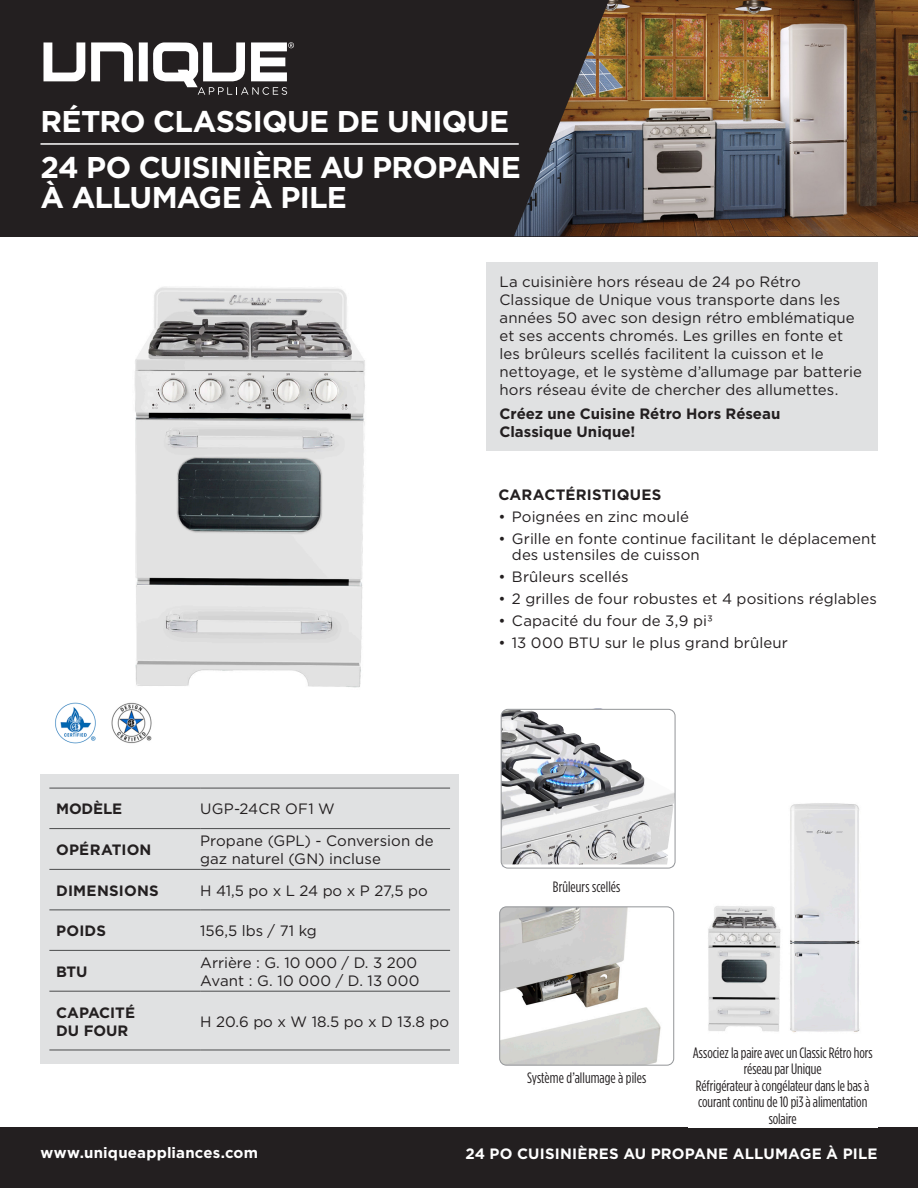
<style>
.page{position:relative;width:918px;height:1188px;background:#fff}
.page>*{position:absolute;margin:0;border:0;box-sizing:border-box;transform-origin:0 0}
.t1{font:700 30px/30px "Gotham";letter-spacing:-.025em;color:#fff}
.t2{font:15px/18px "Gotham";letter-spacing:.005em;color:#231f20}
.t3{font:15px/16.5px "Gotham Condensed";letter-spacing:-.005em;color:#231f20;text-align:center}
.t4{font:700 15px/18px "Gotham";color:#231f20}
.t5{font:700 15px "Gotham";letter-spacing:.01em;color:#fff}
.t6{font:700 15px "Gotham";color:#231f20}
</style>
<div class="page">
<div style="left:0;top:0;width:918px;height:236px;background:#231f20"></div>
<div style="left:0;top:1127px;width:918px;height:61px;background:#231f20"></div>
<img style="left:514px;top:0;width:404px;height:236px">
<svg style="left:91px;top:42px;width:42px;height:39px"></svg>
<svg style="left:44px;top:42px;width:41px;height:39px"></svg>
<div style="left:139px;top:42px;width:9px;height:39px;background:#fff"></div>
<svg style="left:153px;top:42px;width:141px;height:53px"></svg>
<hr style="left:40px;top:143px;width:479px;height:2px;background:#fff">
<div style="left:40px;top:774px;width:419px;height:290px;background:#e0e1e2"></div>
<hr style="left:49px;top:788px;width:151px;height:1px;background:#4b4c4d">
<hr style="left:200px;top:788px;width:250px;height:1px;background:#4b4c4d">
<hr style="left:49px;top:828px;width:151px;height:1px;background:#4b4c4d">
<hr style="left:200px;top:828px;width:250px;height:1px;background:#4b4c4d">
<hr style="left:49px;top:869px;width:151px;height:1px;background:#4b4c4d">
<hr style="left:200px;top:869px;width:250px;height:1px;background:#4b4c4d">
<hr style="left:49px;top:910px;width:151px;height:1px;background:#4b4c4d">
<hr style="left:200px;top:910px;width:250px;height:1px;background:#4b4c4d">
<hr style="left:49px;top:950px;width:151px;height:1px;background:#4b4c4d">
<hr style="left:200px;top:950px;width:250px;height:1px;background:#4b4c4d">
<hr style="left:49px;top:991px;width:151px;height:1px;background:#4b4c4d">
<hr style="left:200px;top:991px;width:250px;height:1px;background:#4b4c4d">
<hr style="left:49px;top:1050px;width:151px;height:1px;background:#4b4c4d">
<hr style="left:200px;top:1050px;width:250px;height:1px;background:#4b4c4d">
<div style="left:486px;top:263px;width:392px;height:188px;background:#e0e1e2"></div>
<img style="left:500px;top:907px;width:174px;height:158px">
<div style="left:500px;top:907px;width:174px;height:158px;border:1px solid #939598;border-radius:7px"></div>
<img style="left:55px;top:702px;width:41px;height:42px">
<img style="left:111px;top:702px;width:41px;height:42px">
<img style="left:501px;top:709px;width:174px;height:155px">
<div style="left:501px;top:709px;width:174px;height:159px;border:1px solid #939598;border-radius:7px"></div>
<img style="left:708px;top:803px;width:152px;height:229px">
<img style="left:134px;top:287px;width:231px;height:401px">
<p class="t1" style="left:40px;top:106px;width:470px">RÉTRO CLASSIQUE DE UNIQUE</p>
<p class="t1" style="left:40px;top:152px;width:482px">24 PO CUISINIÈRE AU PROPANE<br>À ALLUMAGE À PILE</p>
<p class="t2" style="left:500px;top:272px;width:364px">La cuisinière hors réseau de 24 po Rétro Classique de Unique vous transporte dans les années 50 avec son design rétro emblématique et ses accents chromés. Les grilles en fonte et les brûleurs scellés facilitent la cuisson et le nettoyage, et le système d’allumage par batterie hors réseau évite de chercher des allumettes.</p>
<p class="t4" style="left:500px;top:405px;width:282px">Créez une Cuisine Rétro Hors Réseau<br>Classique Unique!</p>
<p class="t4" style="left:498px;top:485px;width:164px">CARACTÉRISTIQUES</p>
<p class="t2" style="left:498px;top:507px;width:192px">• Poignées en zinc moulé</p>
<p class="t2" style="left:512px;top:530px;width:366px;line-height:16.5px;text-indent:-14px">• Grille en fonte continue facilitant le déplacement des ustensiles de cuisson</p>
<p class="t2" style="left:498px;top:567px;width:132px">• Brûleurs scellés</p>
<p class="t2" style="left:498px;top:589px;width:380px">• 2 grilles de four robustes et 4 positions réglables</p>
<p class="t2" style="left:498px;top:611px;width:216px">• Capacité du four de 3,9 pi3</p>
<p class="t2" style="left:498px;top:633px;width:291px">• 13 000 BTU sur le plus grand brûleur</p>
<p class="t4" style="left:56px;top:800px;width:68px">MODÈLE</p>
<p class="t2" style="left:200px;top:800px;width:136px">UGP-24CR OF1 W</p>
<p class="t4" style="left:56px;top:841px;width:97px">OPÉRATION</p>
<p class="t2" style="left:200px;top:831px;width:235px">Propane (GPL) - Conversion de gaz naturel (GN) incluse</p>
<p class="t4" style="left:56px;top:881px;width:104px">DIMENSIONS</p>
<p class="t2" style="left:200px;top:881px;width:229px">H 41,5 po x L 24 po x P 27,5 po</p>
<p class="t4" style="left:56px;top:922px;width:51px">POIDS</p>
<p class="t2" style="left:200px;top:922px;width:118px">156,5 lbs / 71 kg</p>
<p class="t6" style="left:56px;top:962px;width:33px">BTU</p>
<p class="t2" style="left:200px;top:953px;width:218px">Arrière : G. 10 000 / D. 3 200</p>
<p class="t2" style="left:200px;top:971px;width:221px">Avant : G. 10 000 / D. 13 000</p>
<p class="t4" style="left:56px;top:1003px;width:80px">CAPACITÉ</p>
<p class="t4" style="left:56px;top:1021px;width:74px">DU FOUR</p>
<p class="t2" style="left:200px;top:1012px;width:251px">H 20.6 po x W 18.5 po x D 13.8 po</p>
<p class="t5" style="left:40px;top:1143px;width:219px">www.uniqueappliances.com</p>
<p class="t3" style="left:553px;top:878px;width:69px">Brûleurs scellés</p>
<p class="t3" style="left:527px;top:1070px;width:121px">Système d’allumage à piles</p>
<p class="t3" style="left:693px;top:1044px;width:181px">Associez la paire avec un Classic Rétro hors réseau par Unique</p>
<p class="t3" style="left:696px;top:1077px;width:175px">Réfrigérateur à congélateur dans le bas à courant continu de 10 pi3 à alimentation solaire</p>
<p class="t5" style="left:465px;top:1144px;width:414px">24 PO CUISINIÈRES AU PROPANE ALLUMAGE À PILE</p>
</div>
